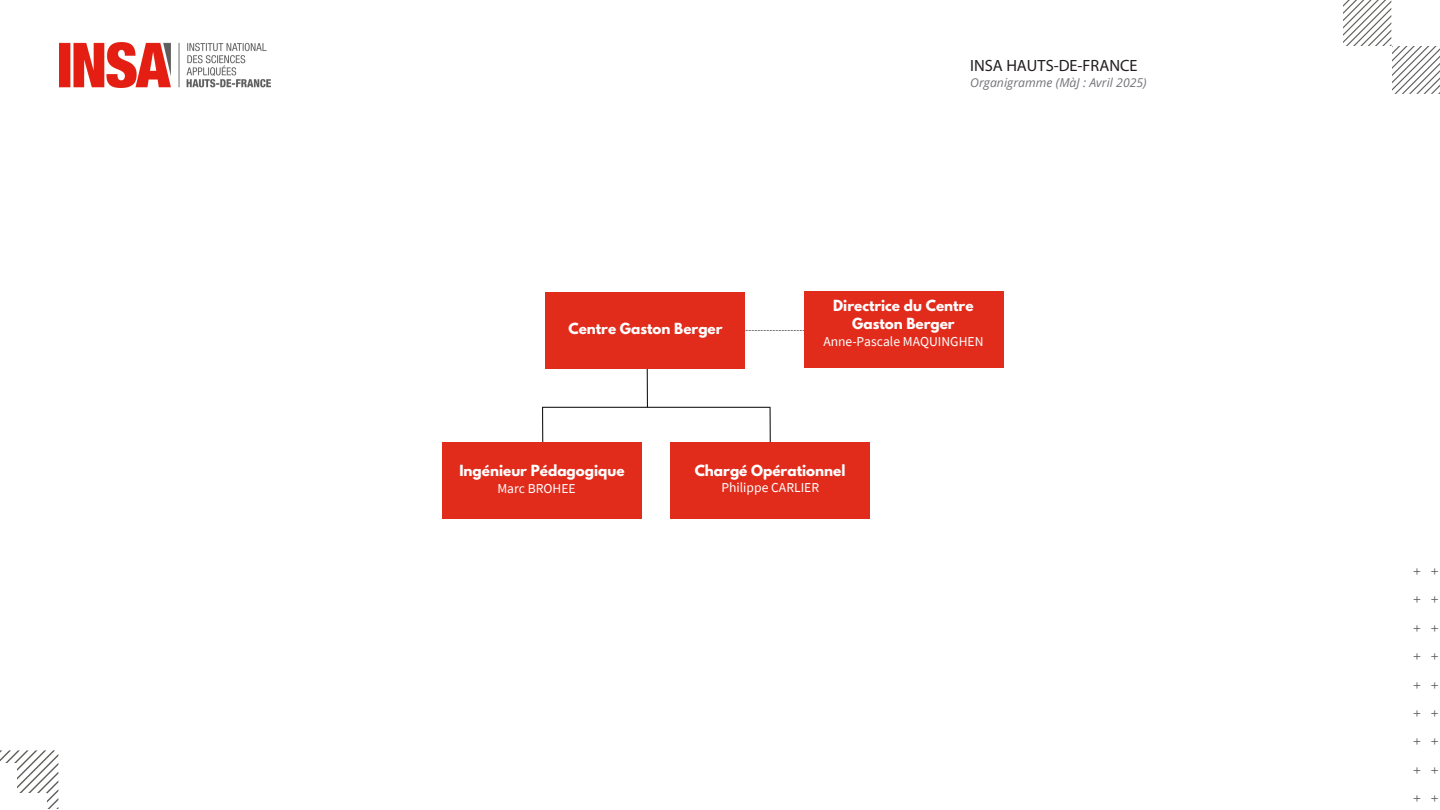
<style>
.page{position:relative;width:1440px;height:810px;background:#fff}
.page>*{position:absolute;margin:0;border:0;box-sizing:border-box;transform-origin:0 0}
.t1{font:16.3px "Myriad Pro";color:#231f20}
.t2{font:700 13.6px/18.4px "League Spartan";color:#fff;text-align:center}
.t3{font:13.6px "Source Sans Pro";color:#fff}
.t4{font:13.1px "Source Serif Pro";color:#5e5f5b}
.t5{font:italic 12.2px "Open Sans";letter-spacing:.005em;color:#73747a}
</style>
<div class="page">
<svg style="left:646px;top:369px;width:2px;height:38px"></svg>
<svg style="left:744px;top:330px;width:60px;height:1px"></svg>
<div style="left:545px;top:293px;width:199px;height:76px;background:#e12b1b"></div>
<svg style="left:769px;top:407px;width:2px;height:36px"></svg>
<div style="left:671px;top:443px;width:199px;height:76px;background:#e12b1b"></div>
<svg style="left:542px;top:408px;width:2px;height:35px"></svg>
<div style="left:442px;top:443px;width:200px;height:76px;background:#e12b1b"></div>
<hr style="left:542px;top:407px;width:228px;height:1px;background:#000">
<div style="left:804px;top:291px;width:199px;height:76px;background:#e12b1b"></div>
<svg style="left:0;top:751px;width:58px;height:57px"></svg>
<div style="left:0;top:764px;width:17px;height:46px;background:#fff"></div>
<div style="left:0;top:793px;width:47px;height:17px;background:#fff"></div>
<img style="left:59px;top:42px;width:211px;height:45px">
<svg style="left:1343px;top:0;width:97px;height:94px"></svg>
<p class="t2" style="left:568px;top:321px;width:156px">Centre Gaston Berger</p>
<h2 class="t1" style="left:970px;top:59px;width:169px">INSA HAUTS-DE-FRANCE</h2>
<p class="t5" style="left:970px;top:74px;width:178px">Organigramme (MàJ : Avril 2025)</p>
<p class="t2" style="left:833px;top:298px;width:142px">Directrice du Centre<br>Gaston Berger</p>
<p class="t3" style="left:823px;top:333px;width:162px">Anne-Pascale MAQUINGHEN</p>
<h2 class="t2" style="left:695px;top:463px;width:152px">Chargé Opérationnel</h2>
<h1 class="t2" style="left:459px;top:463px;width:167px">Ingénieur Pédagogique</h1>
<p class="t3" style="left:497px;top:479px;width:80px">Marc BROHEE</p>
<p class="t3" style="left:721px;top:479px;width:99px">Philippe CARLIER</p>
<p class="t4" style="left:1425px;top:568px;width:8px;rotate:90deg">+</p>
<p class="t4" style="left:1425px;top:596px;width:8px;rotate:90deg">+</p>
<p class="t4" style="left:1425px;top:625px;width:8px;rotate:90deg">+</p>
<p class="t4" style="left:1425px;top:653px;width:8px;rotate:90deg">+</p>
<p class="t4" style="left:1425px;top:682px;width:8px;rotate:90deg">+</p>
<p class="t4" style="left:1425px;top:710px;width:8px;rotate:90deg">+</p>
<p class="t4" style="left:1425px;top:738px;width:8px;rotate:90deg">+</p>
<p class="t4" style="left:1425px;top:767px;width:8px;rotate:90deg">+</p>
<p class="t4" style="left:1425px;top:795px;width:8px;rotate:90deg">+</p>
<h3 class="t4" style="left:1442px;top:568px;width:8px;rotate:90deg">+</h3>
<h3 class="t4" style="left:1442px;top:596px;width:8px;rotate:90deg">+</h3>
<h3 class="t4" style="left:1442px;top:625px;width:8px;rotate:90deg">+</h3>
<h3 class="t4" style="left:1442px;top:653px;width:8px;rotate:90deg">+</h3>
<h3 class="t4" style="left:1442px;top:682px;width:8px;rotate:90deg">+</h3>
<h3 class="t4" style="left:1442px;top:710px;width:8px;rotate:90deg">+</h3>
<h3 class="t4" style="left:1442px;top:738px;width:8px;rotate:90deg">+</h3>
<h3 class="t4" style="left:1442px;top:767px;width:8px;rotate:90deg">+</h3>
<h3 class="t4" style="left:1442px;top:795px;width:8px;rotate:90deg">+</h3>
</div>
